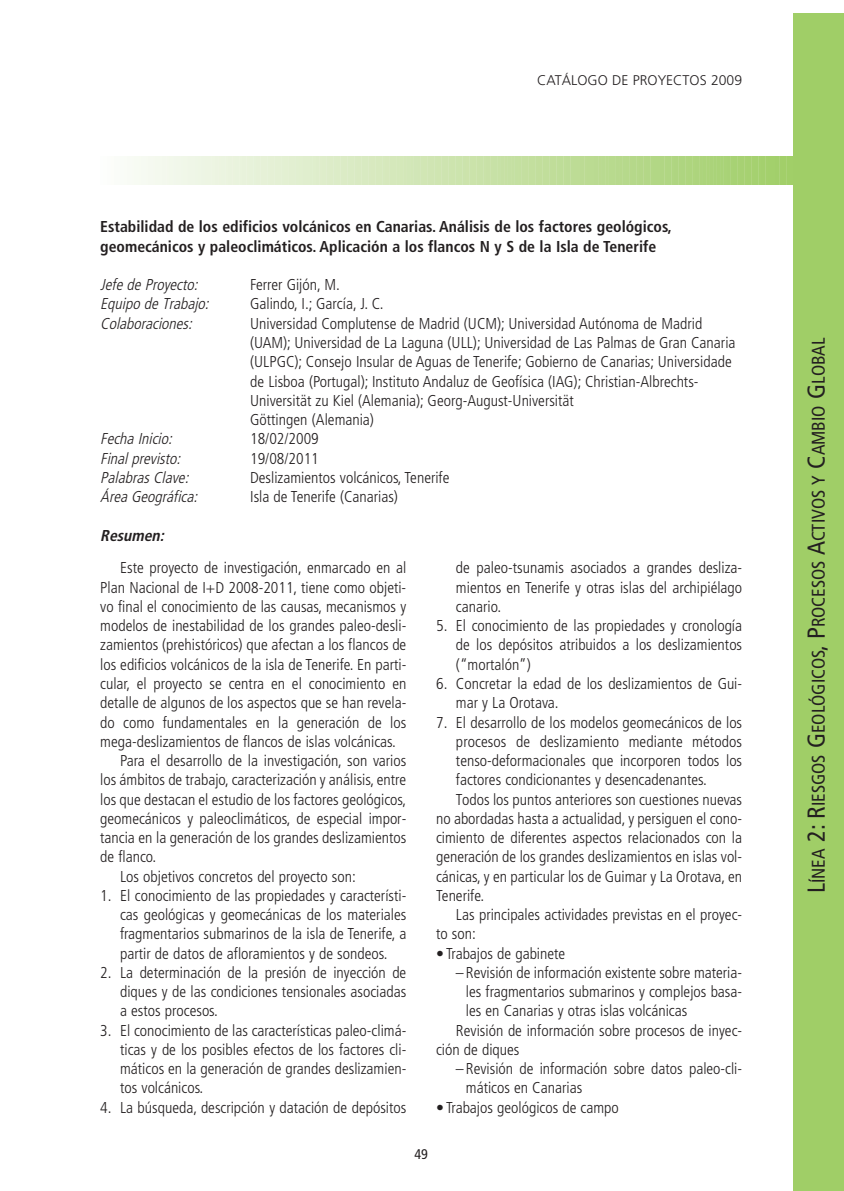
<style>
.page{position:relative;width:844px;height:1191px;background:#fff}
.page>*{position:absolute;margin:0;border:0;box-sizing:border-box;transform-origin:0 0}
.t1{font:condensed 18.38px "Frutiger";color:#231f20}
.t2{font:300 condensed 15.75px/19.2px "Frutiger";color:#231f20;text-align:justify}
.t3{font:700 condensed 15.75px/19.2px "Frutiger";color:#231f20}
.t4{font:italic 300 condensed 15.75px "Frutiger";color:#231f20}
.t5{font:italic 700 condensed 15.75px "Frutiger";color:#231f20}
.t6{font:300 14px "Frutiger";color:#231f20}
.t7{font:condensed 14px "Frutiger";color:#231f20}
.s1{color:#fff}
.s2{font-size:24.5px}
</style>
<div class="page">
<svg style="left:132px;top:157px;width:661px;height:27px"></svg>
<div style="left:793px;top:14px;width:50px;height:1177px;background:#a0ce67"></div>
<p class="t6" style="left:537px;top:75px;width:206px">CATÁLOGO DE PROYECTOS 2009</p>
<p class="t3" style="left:100px;top:219px;width:573px">Estabilidad de los edificios volcánicos en Canarias. Análisis de los factores geológicos, geomecánicos y paleoclimáticos. Aplicación a los flancos N y S de la Isla de Tenerife</p>
<p class="t4" style="left:100px;top:278px;width:102px">Jefe de Proyecto:</p>
<p class="t2" style="left:250px;top:276px;width:126px">Ferrer Gijón, M. <span class="s1">532</span></p>
<p class="t4" style="left:100px;top:298px;width:113px">Equipo de Trabajo:</p>
<p class="t2" style="left:250px;top:296px;width:135px">Galindo, I.; García, J. C.</p>
<p class="t4" style="left:100px;top:317px;width:96px">Colaboraciones:</p>
<p class="t2" style="left:250px;top:315px;width:486px;text-align:left">Universidad Complutense de Madrid (UCM); Universidad Autónoma de Madrid (UAM); Universidad de La Laguna (ULL); Universidad de Las Palmas de Gran Canaria (ULPGC); Consejo Insular de Aguas de Tenerife; Gobierno de Canarias; Universidade de Lisboa (Portugal); Instituto Andaluz de Geofísica (IAG); Christian-Albrechts-Universität zu Kiel (Alemania); Georg-August-Universität<br>Göttingen (Alemania)</p>
<p class="t4" style="left:100px;top:432px;width:76px">Fecha Inicio:</p>
<p class="t2" style="left:250px;top:430px;width:70px">18/02/2009</p>
<p class="t4" style="left:100px;top:452px;width:85px">Finalprevisto:</p>
<p class="t2" style="left:250px;top:450px;width:70px">19/08/2011</p>
<p class="t4" style="left:100px;top:471px;width:93px">PalabrasClave:</p>
<p class="t2" style="left:250px;top:469px;width:201px">Deslizamientos volcánicos, Tenerife</p>
<p class="t4" style="left:100px;top:490px;width:102px">Área Geográfica:</p>
<p class="t2" style="left:250px;top:488px;width:149px">Isla de Tenerife (Canarias)</p>
<p class="t5" style="left:100px;top:529px;width:68px">Resumen:</p>
<p class="t2" style="left:120px;top:559px;width:287px">Este proyecto de investigación, enmarcado en al</p>
<p class="t2" style="left:100px;top:579px;width:307px">Plan Nacional de I+D 2008-2011, tiene como objeti-</p>
<p class="t2" style="left:100px;top:598px;width:307px">vo final el conocimiento de las causas, mecanismos y</p>
<p class="t2" style="left:100px;top:617px;width:307px">modelos de inestabilidad de los grandes paleo-desli-</p>
<p class="t2" style="left:100px;top:636px;width:307px">zamientos (prehistóricos) que afectan a los flancos de</p>
<p class="t2" style="left:100px;top:656px;width:307px">los edificios volcánicos de la isla de Tenerife. En parti-</p>
<p class="t2" style="left:100px;top:675px;width:307px">cular, el proyecto se centra en el conocimiento en</p>
<p class="t2" style="left:100px;top:694px;width:307px">detalle de algunos de los aspectos que se han revela-</p>
<p class="t2" style="left:100px;top:713px;width:307px">do como fundamentales en la generación de los</p>
<p class="t2" style="left:100px;top:733px;width:297px">mega-deslizamientos de flancos de islas volcánicas.</p>
<p class="t2" style="left:120px;top:752px;width:287px">Para el desarrollo de la investigación, son varios</p>
<p class="t2" style="left:100px;top:771px;width:307px">los ámbitos de trabajo, caracterización y análisis, entre</p>
<p class="t2" style="left:100px;top:790px;width:307px">los que destacan el estudio de los factores geológicos,</p>
<p class="t2" style="left:100px;top:810px;width:307px">geomecánicos y paleoclimáticos, de especial impor-</p>
<p class="t2" style="left:100px;top:829px;width:307px">tancia en la generación de los grandes deslizamientos</p>
<p class="t2" style="left:100px;top:848px;width:58px">de flanco.</p>
<p class="t2" style="left:120px;top:867px;width:237px">Los objetivos concretos del proyecto son:</p>
<p class="t2" style="left:120px;top:887px;width:288px;text-indent:-20px">1. El conocimiento de las propiedades y característi&shy;cas geológicas y geomecánicas de los materiales fragmentarios submarinos de la isla de Tenerife, a partir de datos de afloramientos y de sondeos.</p>
<p class="t2" style="left:120px;top:964px;width:287px;text-indent:-20px">2. La determinación de la presión de inyección de diques y de las condiciones tensionales asociadas a estos procesos.</p>
<p class="t2" style="left:120px;top:1021px;width:288px;text-indent:-20px">3. El conocimiento de las características paleo-climá&shy;ticas y de los posibles efectos de los factores cli&shy;máticos en la generación de grandes deslizamien&shy;tos volcánicos.</p>
<p class="t2" style="left:100px;top:1098px;width:307px">4. La búsqueda, descripción y datación de depósitos</p>
<p class="t2" style="left:456px;top:559px;width:287px">de paleo-tsunamis asociados a grandes desliza&shy;mientos en Tenerife y otras islas del archipiélago canario.</p>
<p class="t2" style="left:456px;top:617px;width:287px;text-indent:-20px">5. El conocimiento de las propiedades y cronología de los depósitos atribuidos a los deslizamientos (“mortalón”)</p>
<p class="t2" style="left:456px;top:675px;width:287px;text-indent:-20px">6. Concretar la edad de los deslizamientos de Gui&shy;mar y La Orotava.</p>
<p class="t2" style="left:436px;top:713px;width:307px">7. El desarrollo de los modelos geomecánicos de los</p>
<p class="t2" style="left:456px;top:733px;width:287px">procesos de deslizamiento mediante métodos</p>
<p class="t2" style="left:456px;top:752px;width:287px">tenso-deformacionales que incorporen todos los</p>
<p class="t2" style="left:456px;top:771px;width:252px">factores condicionantes y desencadenantes.</p>
<p class="t2" style="left:456px;top:790px;width:287px">Todos los puntos anteriores son cuestiones nuevas</p>
<p class="t2" style="left:436px;top:810px;width:307px">no abordadas hasta a actualidad, y persiguen el cono-</p>
<p class="t2" style="left:436px;top:829px;width:307px">cimiento de diferentes aspectos relacionados con la</p>
<p class="t2" style="left:436px;top:848px;width:307px">generación de los grandes deslizamientos en islas vol-</p>
<p class="t2" style="left:436px;top:867px;width:307px">cánicas, y en particular los de Guimar y La Orotava, en</p>
<p class="t2" style="left:436px;top:887px;width:50px">Tenerife.</p>
<p class="t2" style="left:456px;top:906px;width:287px">Las principales actividades previstas en el proyec-</p>
<p class="t2" style="left:436px;top:925px;width:41px">to son:</p>
<p class="t2" style="left:436px;top:944px;width:131px">• Trabajos de gabinete</p>
<p class="t2" style="left:456px;top:964px;width:287px">– Revisión de información existente sobre materia-</p>
<p class="t2" style="left:466px;top:983px;width:278px">les fragmentarios submarinos y complejos basa-</p>
<p class="t2" style="left:466px;top:1002px;width:223px">les en Canarias y otras islas volcánicas</p>
<p class="t2" style="left:456px;top:1021px;width:287px">Revisión de información sobre procesos de inyec-</p>
<p class="t2" style="left:436px;top:1041px;width:85px">ción de diques</p>
<p class="t2" style="left:466px;top:1060px;width:278px;text-indent:-10px">– Revisión de información sobre datos paleo-cli&shy;máticos en Canarias</p>
<p class="t2" style="left:436px;top:1098px;width:184px">• Trabajos geológicos de campo</p>
<p class="t7" style="left:414px;top:1148px;width:15px">49</p>
<p class="t1" style="left:810px;top:893px;width:557px;rotate:-90deg"><span class="s2">L</span>ÍNEA <span class="s2">2: R</span>IESGOS <span class="s2">G</span>EOLÓGICOS<span class="s2">, P</span>ROCESOS <span class="s2">A</span>CTIVOS Y <span class="s2">C</span>AMBIO <span class="s2">G</span>LOBAL</p>
</div>
